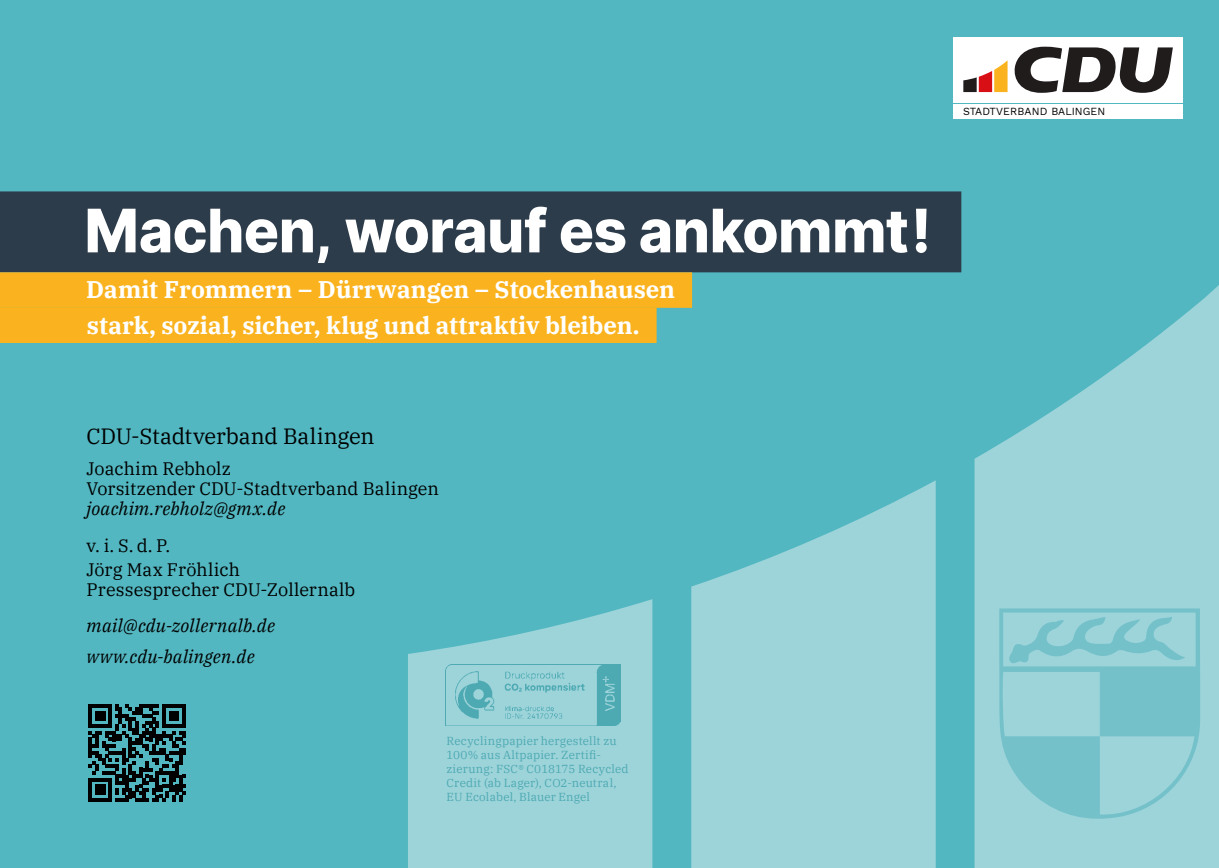
<style>
.page{position:relative;width:1219px;height:868px;background:#fff}
.page>*{position:absolute;margin:0;border:0;box-sizing:border-box;transform-origin:0 0}
.t1{font:800 60px "Inter";letter-spacing:-.01em;color:#fff}
.t2{font:700 24px/35.2px "IBM Plex Serif";color:#fff}
.t3{font:22px "IBM Plex Serif";letter-spacing:-.005em;color:#000}
.t4{font:18px/20px "IBM Plex Serif";color:#000}
.t5{font:italic 18px/31.4px "IBM Plex Serif";letter-spacing:.015em;color:#000}
.t6{font:11.6px/14px "IBM Plex Serif";letter-spacing:.015em;color:#4da9b2}
.t7{font:10.8px "Work Sans";color:#000}
</style>
<div class="page">
<div style="left:0;top:0;width:1219px;height:867px;background:#52b7c1"></div>
<svg style="left:974px;top:285px;width:245px;height:582px;fill:#9dd4da"></svg>
<svg style="left:999px;top:608px;width:201px;height:212px;background:#8bcbd2"></svg>
<svg style="left:691px;top:480px;width:245px;height:387px;background:#91cfd6"></svg>
<svg style="left:408px;top:599px;width:244px;height:268px;background:#92cfd6"></svg>
<div style="left:0;top:191px;width:961px;height:81px;background:#2d3c4b"></div>
<div style="left:0;top:272px;width:692px;height:36px;background:#fab31e"></div>
<div style="left:0;top:307px;width:657px;height:36px;background:#fab31e"></div>
<div style="left:953px;top:37px;width:230px;height:66px;background:#fff"></div>
<svg style="left:963px;top:61px;width:44px;height:31px"></svg>
<svg style="left:1014px;top:47px;width:159px;height:46px"></svg>
<div style="left:953px;top:105px;width:230px;height:14px;background:#fff"></div>
<svg style="left:89px;top:704px;width:97px;height:97px"></svg>
<img style="left:446px;top:664px;width:175px;height:61px">
<h1 class="t1" style="left:84px;top:185px;width:848px">Machen, worauf es ankommt!</h1>
<h2 class="t2" style="left:86px;top:270px;width:590px">Damit Frommern – Dürrwangen – Stockenhausen stark, sozial, sicher, klug und attraktiv bleiben.</h2>
<h3 class="t3" style="left:86px;top:419px;width:290px">CDU-Stadtverband Balingen</h3>
<h3 class="t4" style="left:86px;top:457px;width:354px">Joachim Rebholz<br>Vorsitzender CDU-Stadtverband Balingen</h3>
<h3 class="t5" style="left:86px;top:491px;width:201px">joachim.rebholz@gmx.de</h3>
<h3 class="t4" style="left:86px;top:532px;width:155px;line-height:24px">v. i. S. d. P.<br>Jörg Max Fröhlich</h3>
<h3 class="t4" style="left:86px;top:578px;width:270px">Pressesprecher CDU-Zollernalb</h3>
<h3 class="t5" style="left:86px;top:608px;width:190px">mail@cdu-zollernalb.de www.cdu-balingen.de</h3>
<p class="t6" style="left:446px;top:733px;width:184px">Recyclingpapier hergestellt zu<br>100% aus Altpapier. Zertifi&shy;zierung: FSC® C018175 Recycled<br>Credit (ab Lager), CO2-neutral,<br>EU Ecolabel, Blauer Engel</p>
<p class="t7" style="left:963px;top:103px;width:143px">STADTVERBAND BALINGEN</p>
</div>
